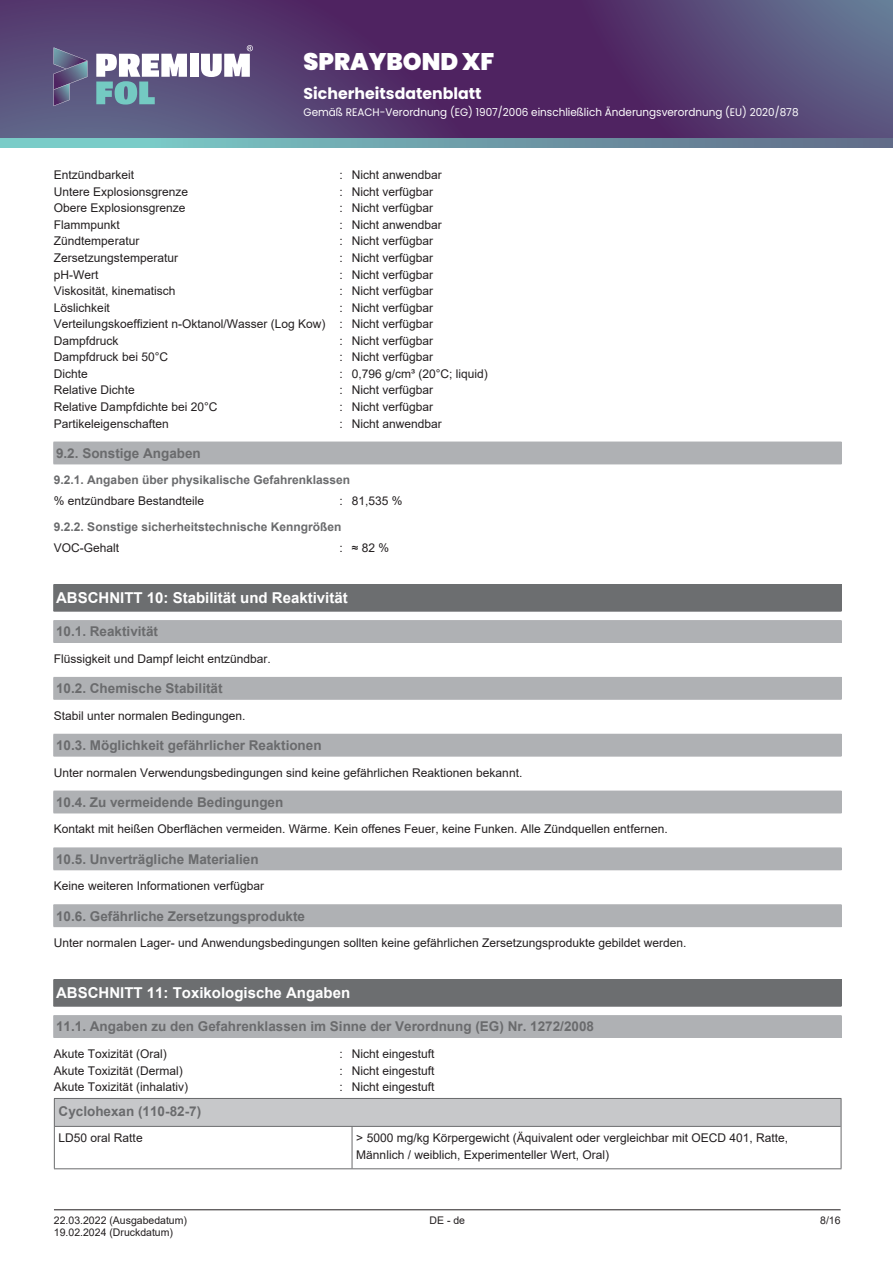
<style>
.page{position:relative;width:893px;height:1263px;background:#fff}
.page>*{position:absolute;margin:0;border:0;box-sizing:border-box;transform-origin:0 0}
.t1{font:900 24px "Poppins";color:#fff}
.t2{font:700 15.75px "Poppins";color:#fff}
.t3{font:700 15px "Arial";color:#fff}
.t4{font:700 13.5px "Arial";color:#6a6b6d}
.t5{font:12px/16.5px "Arial";color:#231f20;text-align:justify}
.t6{font:700 12px "Arial";color:#6a6b6d}
.t7{font:10.95px "Poppins";color:#fff;scale:.95 1}
.t8{font:10.5px/12px "Arial";color:#231f20}
</style>
<div class="page">
<hr style="left:54px;top:1209px;width:787px;height:1px;background:#231f20">
<div style="left:54px;top:442px;width:787px;height:22px;background:#afb1b4"></div>
<svg style="left:53px;top:442px;width:1px;height:22px"></svg>
<svg style="left:841px;top:442px;width:1px;height:22px"></svg>
<hr style="left:54px;top:464px;width:787px;height:1px;background:#afb1b4">
<div style="left:54px;top:585px;width:787px;height:26px;background:#6c6e70"></div>
<svg style="left:53px;top:585px;width:1px;height:26px"></svg>
<svg style="left:841px;top:585px;width:1px;height:26px"></svg>
<hr style="left:54px;top:584px;width:787px;height:1px;background:#6c6e70">
<hr style="left:54px;top:611px;width:787px;height:1px;background:#6c6e70">
<div style="left:54px;top:621px;width:787px;height:21px;background:#afb1b4"></div>
<svg style="left:53px;top:621px;width:1px;height:21px"></svg>
<svg style="left:841px;top:621px;width:1px;height:21px"></svg>
<hr style="left:54px;top:620px;width:787px;height:1px;background:#afb1b4">
<hr style="left:54px;top:642px;width:787px;height:1px;background:#afb1b4">
<div style="left:54px;top:678px;width:787px;height:21px;background:#afb1b4"></div>
<svg style="left:53px;top:678px;width:1px;height:21px"></svg>
<svg style="left:841px;top:678px;width:1px;height:21px"></svg>
<hr style="left:54px;top:677px;width:787px;height:1px;background:#afb1b4">
<hr style="left:54px;top:699px;width:787px;height:1px;background:#afb1b4">
<div style="left:54px;top:734px;width:787px;height:22px;background:#afb1b4"></div>
<svg style="left:53px;top:734px;width:1px;height:22px"></svg>
<svg style="left:841px;top:734px;width:1px;height:22px"></svg>
<hr style="left:54px;top:756px;width:787px;height:1px;background:#afb1b4">
<div style="left:54px;top:791px;width:787px;height:22px;background:#afb1b4"></div>
<svg style="left:53px;top:791px;width:1px;height:22px"></svg>
<svg style="left:841px;top:791px;width:1px;height:22px"></svg>
<hr style="left:54px;top:813px;width:787px;height:1px;background:#afb1b4">
<div style="left:54px;top:848px;width:787px;height:22px;background:#afb1b4"></div>
<svg style="left:53px;top:848px;width:1px;height:22px"></svg>
<svg style="left:841px;top:848px;width:1px;height:22px"></svg>
<div style="left:54px;top:905px;width:787px;height:21px;background:#afb1b4"></div>
<svg style="left:53px;top:905px;width:1px;height:21px"></svg>
<svg style="left:841px;top:905px;width:1px;height:21px"></svg>
<hr style="left:54px;top:904px;width:787px;height:1px;background:#afb1b4">
<hr style="left:54px;top:926px;width:787px;height:1px;background:#afb1b4">
<div style="left:54px;top:980px;width:787px;height:26px;background:#6c6e70"></div>
<svg style="left:53px;top:980px;width:1px;height:26px"></svg>
<svg style="left:841px;top:980px;width:1px;height:26px"></svg>
<hr style="left:54px;top:979px;width:787px;height:1px;background:#6c6e70">
<hr style="left:54px;top:1006px;width:787px;height:1px;background:#6c6e70">
<div style="left:54px;top:1016px;width:787px;height:21px;background:#afb1b4"></div>
<svg style="left:53px;top:1016px;width:1px;height:21px"></svg>
<svg style="left:841px;top:1016px;width:1px;height:21px"></svg>
<hr style="left:54px;top:1015px;width:787px;height:1px;background:#afb1b4">
<hr style="left:54px;top:1037px;width:787px;height:1px;background:#afb1b4">
<div style="left:55px;top:1099px;width:786px;height:27px;background:#c7c8ca"></div>
<hr style="left:54px;top:1099px;width:1px;height:69px;background:#6a6b6d">
<hr style="left:841px;top:1099px;width:1px;height:69px;background:#6a6b6d">
<hr style="left:352px;top:1127px;width:1px;height:41px;background:#6a6b6d">
<hr style="left:54px;top:1098px;width:787px;height:1px;background:#6a6b6d">
<hr style="left:55px;top:1126px;width:786px;height:1px;background:#6a6b6d">
<hr style="left:54px;top:1168px;width:787px;height:1px;background:#6a6b6d">
<svg style="left:0;top:0;width:545px;height:139px;background:#543a6f"></svg>
<svg style="left:545px;top:0;width:348px;height:139px;background:#564173"></svg>
<svg style="left:0;top:139px;width:893px;height:8px;background:#6fa0ab"></svg>
<div style="left:190px;top:54px;width:8px;height:23px;background:#fff"></div>
<svg style="left:96px;top:54px;width:91px;height:51px"></svg>
<svg style="left:201px;top:45px;width:52px;height:32px"></svg>
<svg style="left:54px;top:47px;width:33px;height:59px;background:#616185"></svg>
<h1 class="t1" style="left:304px;top:48px;width:192px">SPRAYBOND XF</h1>
<h2 class="t2" style="left:304px;top:85px;width:179px">Sicherheitsdatenblatt</h2>
<p class="t7" style="left:304px;top:106px;width:522px">Gemäß REACH-Verordnung (EG) 1907/2006 einschließlich Änderungsverordnung (EU) 2020/878</p>
<p class="t5" style="left:54px;top:167px;width:82px">Entzündbarkeit</p>
<p class="t5" style="left:339px;top:167px;width:104px">: Nicht anwendbar</p>
<p class="t5" style="left:54px;top:183px;width:136px">Untere Explosionsgrenze</p>
<p class="t5" style="left:339px;top:183px;width:95px">: Nicht verfügbar</p>
<p class="t5" style="left:54px;top:200px;width:133px">Obere Explosionsgrenze</p>
<p class="t5" style="left:339px;top:200px;width:95px">: Nicht verfügbar</p>
<p class="t5" style="left:54px;top:216px;width:68px">Flammpunkt</p>
<p class="t5" style="left:339px;top:216px;width:104px">: Nicht anwendbar</p>
<p class="t5" style="left:54px;top:233px;width:87px">Zündtemperatur</p>
<p class="t5" style="left:339px;top:233px;width:95px">: Nicht verfügbar</p>
<p class="t5" style="left:54px;top:249px;width:126px">Zersetzungstemperatur</p>
<p class="t5" style="left:339px;top:249px;width:95px">: Nicht verfügbar</p>
<p class="t5" style="left:54px;top:266px;width:46px">pH-Wert</p>
<p class="t5" style="left:339px;top:266px;width:95px">: Nicht verfügbar</p>
<p class="t5" style="left:54px;top:283px;width:123px">Viskosität, kinematisch</p>
<p class="t5" style="left:339px;top:283px;width:95px">: Nicht verfügbar</p>
<p class="t5" style="left:54px;top:299px;width:58px">Löslichkeit</p>
<p class="t5" style="left:54px;top:299px;width:381px;text-indent:285px">: Nicht verfügbar Verteilungskoeffizient n-Oktanol/Wasser (Log Kow) : Nicht verfügbar Dampfdruck</p>
<p class="t5" style="left:339px;top:332px;width:95px">: Nicht verfügbar</p>
<p class="t5" style="left:54px;top:349px;width:116px">Dampfdruck bei 50°C</p>
<p class="t5" style="left:339px;top:349px;width:95px">: Nicht verfügbar</p>
<p class="t5" style="left:54px;top:365px;width:36px">Dichte</p>
<p class="t5" style="left:339px;top:365px;width:150px">: 0,796 g/cm³ (20°C; liquid)</p>
<p class="t5" style="left:54px;top:382px;width:82px">Relative Dichte</p>
<p class="t5" style="left:339px;top:382px;width:95px">: Nicht verfügbar</p>
<p class="t5" style="left:54px;top:398px;width:165px">Relative Dampfdichte bei 20°C</p>
<p class="t5" style="left:339px;top:398px;width:95px">: Nicht verfügbar</p>
<p class="t5" style="left:54px;top:415px;width:116px">Partikeleigenschaften</p>
<p class="t5" style="left:339px;top:415px;width:104px">: Nicht anwendbar</p>
<p class="t4" style="left:56px;top:444px;width:146px">9.2. Sonstige Angaben</p>
<p class="t6" style="left:54px;top:472px;width:298px">9.2.1. Angaben über physikalische Gefahrenklassen</p>
<p class="t5" style="left:54px;top:493px;width:152px">% entzündbare Bestandteile</p>
<p class="t5" style="left:339px;top:493px;width:65px">: 81,535 %</p>
<p class="t6" style="left:54px;top:518px;width:289px">9.2.2. Sonstige sicherheitstechnische Kenngrößen</p>
<p class="t5" style="left:54px;top:539px;width:67px">VOC-Gehalt</p>
<p class="t5" style="left:339px;top:539px;width:51px">: ≈82%</p>
<p class="t3" style="left:56px;top:587px;width:293px">ABSCHNITT 10: Stabilität und Reaktivität</p>
<p class="t4" style="left:56px;top:622px;width:104px">10.1. Reaktivität</p>
<p class="t5" style="left:54px;top:650px;width:218px">Flüssigkeit und Dampf leicht entzündbar.</p>
<p class="t4" style="left:56px;top:679px;width:168px">10.2. Chemische Stabilität</p>
<p class="t5" style="left:54px;top:707px;width:193px">Stabil unter normalen Bedingungen.</p>
<p class="t4" style="left:56px;top:736px;width:267px">10.3. Möglichkeit gefährlicher Reaktionen</p>
<p class="t5" style="left:54px;top:764px;width:470px">Unter normalen Verwendungsbedingungen sind keine gefährlichen Reaktionen bekannt.</p>
<p class="t4" style="left:56px;top:793px;width:229px">10.4. Zu vermeidende Bedingungen</p>
<p class="t5" style="left:54px;top:821px;width:615px">Kontakt mit heißen Oberflächen vermeiden. Wärme. Kein offenes Feuer, keine Funken. Alle Zündquellen entfernen.</p>
<p class="t4" style="left:56px;top:849px;width:204px">10.5. Unverträgliche Materialien</p>
<p class="t5" style="left:54px;top:878px;width:212px">Keine weiteren Informationen verfügbar</p>
<p class="t4" style="left:56px;top:906px;width:251px">10.6. Gefährliche Zersetzungsprodukte</p>
<p class="t5" style="left:54px;top:934px;width:634px">Unter normalen Lager- und Anwendungsbedingungen sollten keine gefährlichen Zersetzungsprodukte gebildet werden.</p>
<p class="t3" style="left:56px;top:982px;width:296px">ABSCHNITT 11: Toxikologische Angaben</p>
<p class="t4" style="left:56px;top:1017px;width:539px">11.1. Angaben zu den Gefahrenklassen im Sinne der Verordnung (EG) Nr. 1272/2008</p>
<p class="t5" style="left:54px;top:1045px;width:114px">Akute Toxizität (Oral)</p>
<p class="t5" style="left:339px;top:1045px;width:97px">: Nicht eingestuft</p>
<p class="t5" style="left:54px;top:1062px;width:130px">Akute Toxizität (Dermal)</p>
<p class="t5" style="left:339px;top:1062px;width:97px">: Nicht eingestuft</p>
<p class="t5" style="left:54px;top:1078px;width:136px">Akute Toxizität (inhalativ)</p>
<p class="t5" style="left:339px;top:1078px;width:97px">: Nicht eingestuft</p>
<p class="t4" style="left:59px;top:1101px;width:144px">Cyclohexan (110-82-7)</p>
<p class="t5" style="left:59px;top:1130px;width:86px">LD50 oral Ratte</p>
<p class="t5" style="left:356px;top:1130px;width:433px">&gt; 5000 mg/kg Körpergewicht (Äquivalent oder vergleichbar mit OECD 401, Ratte,<br>Männlich / weiblich, Experimenteller Wert, Oral)</p>
<p class="t8" style="left:54px;top:1214px;width:135px">22.03.2022 (Ausgabedatum)<br>19.02.2024 (Druckdatum)</p>
<p class="t8" style="left:429px;top:1214px;width:37px">DE - de</p>
<p class="t8" style="left:820px;top:1214px;width:22px">8/16</p>
</div>
